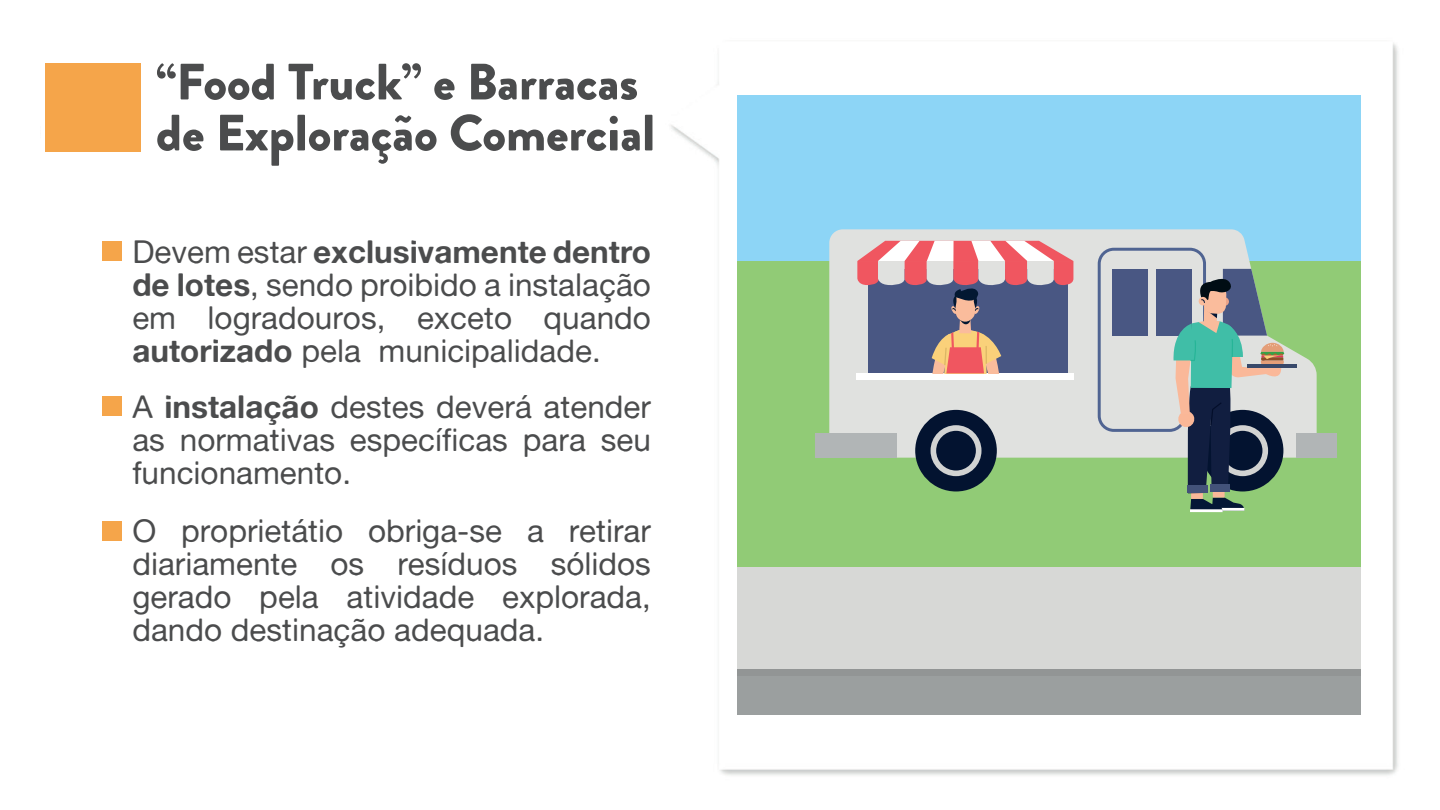
<style>
.page{position:relative;width:1440px;height:810px;background:#fff}
.page>*{position:absolute;margin:0;border:0;box-sizing:border-box;transform-origin:0 0}
.t1{font:900 51px/51px "Brandon Grotesque";color:#4b4c4d}
.t2{font:31.5px/33px "Alte Haas Grotesk";color:#4b4c4d;text-align:justify}
.t3{font:31.5px "Alte Haas Grotesk Bold";color:#4b4c4d}
.s1{font-family:"Alte Haas Grotesk"}
.s2{font-family:"Alte Haas Grotesk Bold"}
</style>
<div class="page">
<img style="left:45px;top:43px;width:1353px;height:732px">
<div style="left:737px;top:95px;width:624px;height:616px;background:#8dd5f6"></div>
<div style="left:737px;top:261px;width:624px;height:306px;background:#91cb76"></div>
<svg style="left:829px;top:229px;width:488px;height:229px;background:#d4ded6"></svg>
<div style="left:815px;top:433px;width:81px;height:25px;background:#b1b5b6"></div>
<div style="left:1296px;top:433px;width:40px;height:25px;background:#b1b5b6"></div>
<div style="left:915px;top:410px;width:82px;height:81px;background:#031330;border-radius:50%"></div>
<div style="left:931px;top:425px;width:51px;height:51px;border:6px solid #d2d3d2;border-radius:50%"></div>
<div style="left:857px;top:373px;width:217px;height:7px;background:#fff"></div>
<svg style="left:857px;top:241px;width:216px;height:132px;background:#967e92"></svg>
<hr style="left:1247px;top:365px;width:49px;height:3px;background:#38496a">
<svg style="left:1096px;top:246px;width:189px;height:266px"></svg>
<div style="left:737px;top:567px;width:624px;height:102px;background:#d7d8d6"></div>
<div style="left:737px;top:669px;width:624px;height:7px;background:#929595"></div>
<div style="left:737px;top:676px;width:624px;height:39px;background:#9b9f9f"></div>
<div style="left:41px;top:118px;width:121px;height:36px;background:#fff"></div>
<div style="left:45px;top:64px;width:96px;height:88px;background:#f5a54a"></div>
<div style="left:102px;top:242px;width:19px;height:19px;background:#f5a54a"></div>
<div style="left:102px;top:397px;width:19px;height:19px;background:#f5a54a"></div>
<div style="left:102px;top:521px;width:19px;height:20px;background:#f5a54a"></div>
<h1 class="t1" style="left:156px;top:57px;width:501px">“Food Truck” e Barracas de Exploração Comercial</h1>
<p class="t3" style="left:132px;top:232px;width:520px"><span class="s1">Devem estar</span> exclusivamente dentro</p>
<p class="t2" style="left:132px;top:268px;width:520px"><span class="s2">de lotes</span>, sendo proibido a instalação em logradouros, exceto quando <span class="s2">autorizado</span> pela municipalidade.</p>
<p class="t2" style="left:132px;top:390px;width:520px">A <span class="s2">instalação</span> destes deverá atender as normativas específicas para seu funcionamento.</p>
<p class="t2" style="left:132px;top:513px;width:520px">O proprietátio obriga-se a retirar diariamente os resíduos sólidos gerado pela atividade explorada, dando destinação adequada.</p>
</div>
